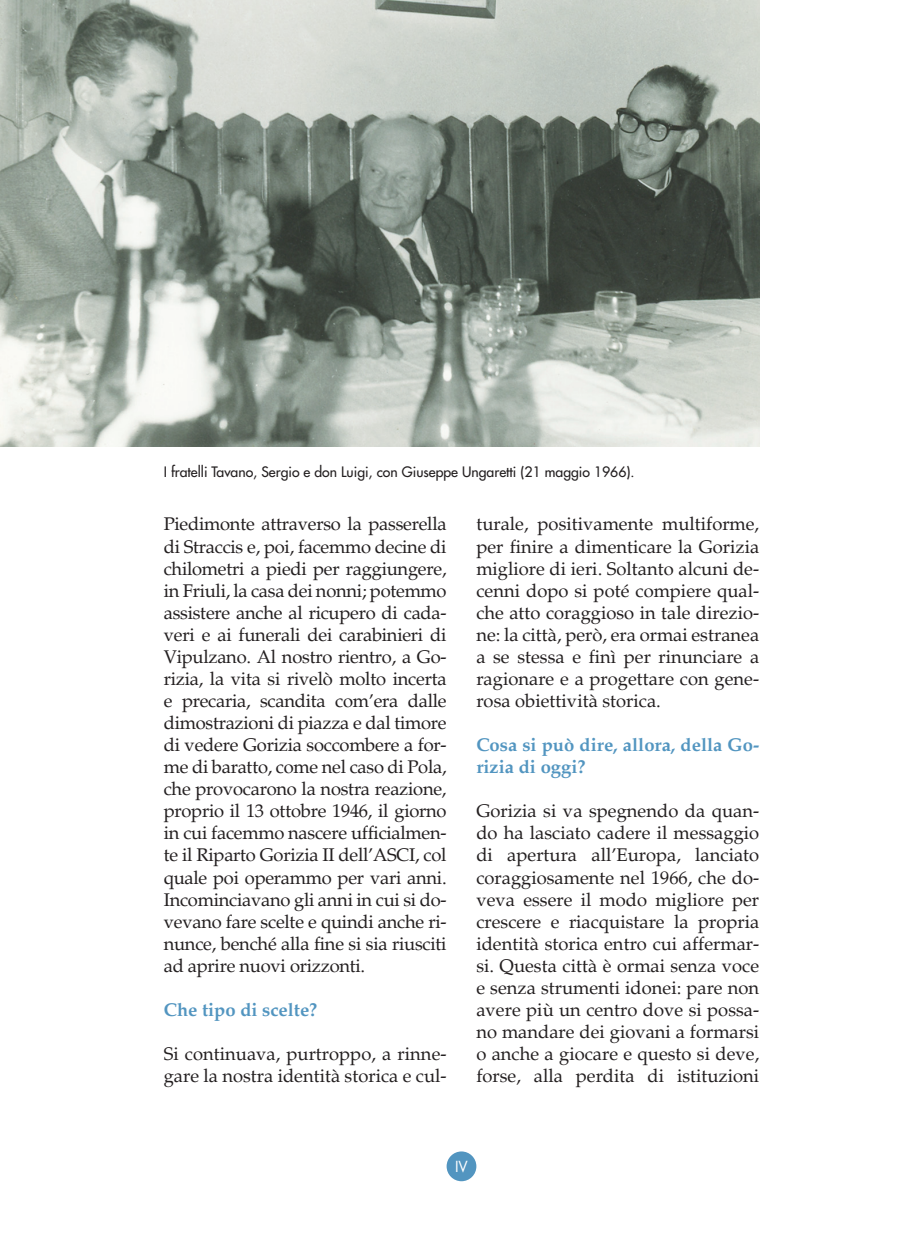
<style>
.page{position:relative;width:923px;height:1251px;background:#fff}
.page>*{position:absolute;margin:0;border:0;box-sizing:border-box;transform-origin:0 0}
.t1{font:18.38px/22.1px "Palatino";color:#231f20;text-align:justify}
.t2{font:700 18.38px/22.1px "Palatino";color:#5295c0}
.t3{font:14.88px "Futura";color:#fff}
.t4{font:14px "Futura";color:#231f20}
</style>
<div class="page">
<img style="left:0;top:0;width:759px;height:446px">
<div style="left:446px;top:1151px;width:30px;height:29px;background:#5295c0;border-radius:50%"></div>
<p class="t4" style="left:164px;top:463px;width:472px">I fratelli Tavano, Sergio e don Luigi, con Giuseppe Ungaretti (21 maggio 1966).</p>
<p class="t1" style="left:164px;top:513px;width:284px">Piedimonte attraverso la passerella di Straccis e, poi, facemmo decine di chilometri a piedi per raggiungere, in Friuli, la casa dei nonni; potemmo assistere anche al ricupero di cada&shy;veri e ai funerali dei carabinieri di Vipulzano. Al nostro rientro, a Go&shy;rizia, la vita si rivelò molto incerta e precaria, scandita com’era dalle dimostrazioni di piazza e dal timore di vedere Gorizia soccombere a for&shy;me di baratto, come nel caso di Pola, che provocarono la nostra reazione, proprio il 13 ottobre 1946, il giorno in cui facemmo nascere ufficialmen&shy;te il Riparto Gorizia II dell’ASCI, col quale poi operammo per vari anni.<br>Incominciavano gli anni in cui si do&shy;vevano fare scelte e quindi anche ri&shy;nunce, benché alla fine si sia riusciti ad aprire nuovi orizzonti.</p>
<p class="t2" style="left:164px;top:998px;width:155px">Che tipo di scelte?</p>
<p class="t1" style="left:164px;top:1042px;width:284px">Si continuava, purtroppo, a rinne&shy;gare la nostra identità storica e cul-</p>
<p class="t1" style="left:476px;top:513px;width:284px">turale, positivamente multiforme, per finire a dimenticare la Gorizia migliore di ieri. Soltanto alcuni de&shy;cenni dopo si poté compiere qual&shy;che atto coraggioso in tale direzio&shy;ne: la città, però, era ormai estranea a se stessa e finì per rinunciare a ragionare e a progettare con gene&shy;rosa obiettività storica.</p>
<p class="t2" style="left:476px;top:734px;width:284px">Cosa si può dire, allora, della Go&shy;rizia di oggi?</p>
<p class="t1" style="left:476px;top:800px;width:284px">Gorizia si va spegnendo da quan&shy;do ha lasciato cadere il messaggio di apertura all’Europa, lanciato coraggiosamente nel 1966, che do&shy;veva essere il modo migliore per crescere e riacquistare la propria identità storica entro cui affermar&shy;si. Questa città è ormai senza voce e senza strumenti idonei: pare non avere più un centro dove si possa&shy;no mandare dei giovani a formarsi o anche a giocare e questo si deve, forse, alla perdita di istituzioni</p>
<p class="t3" style="left:455px;top:1156px;width:14px">IV</p>
</div>
